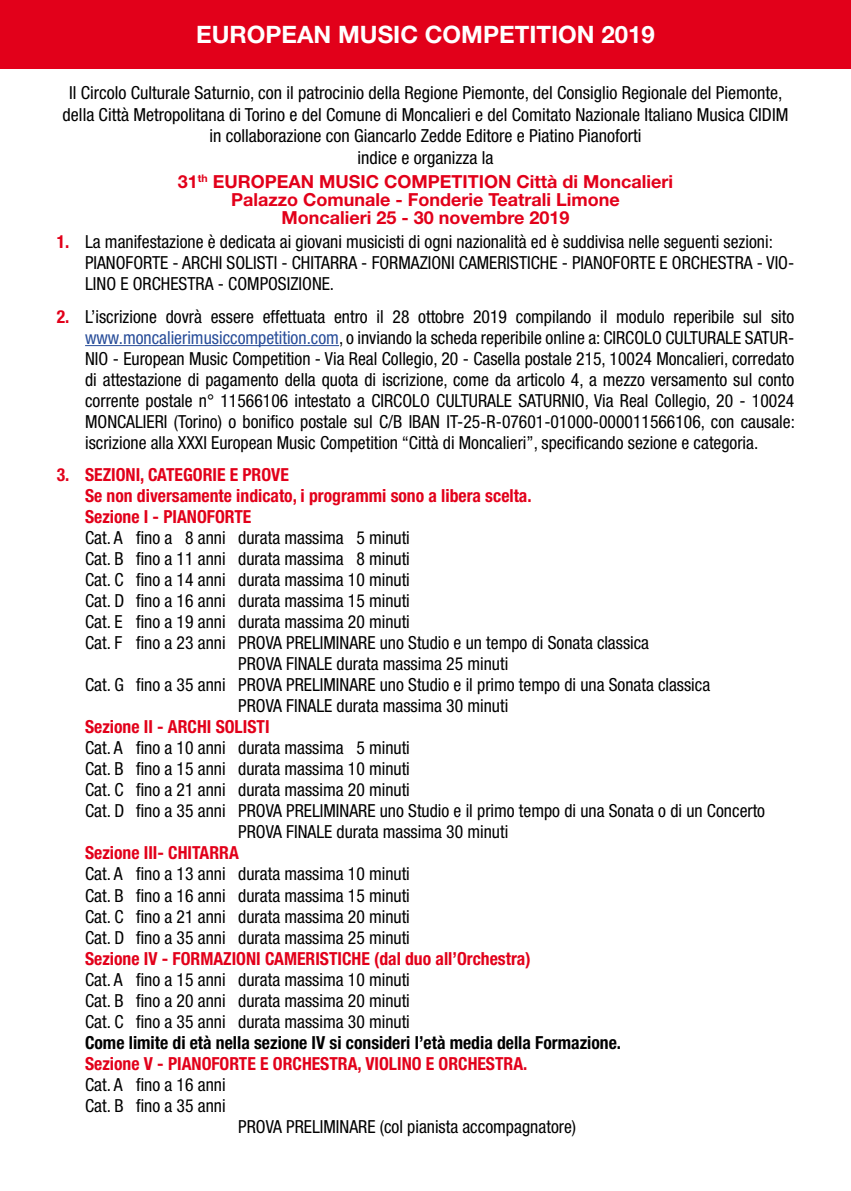
<style>
.page{position:relative;width:851px;height:1191px;background:#fff}
.page>*{position:absolute;margin:0;border:0;box-sizing:border-box;transform-origin:0 0}
.t1{font:700 24px "Helvetica Neue";color:#fff}
.t2{font:condensed 18px/21px "Helvetica Neue";color:#000;text-align:justify}
.t3{font:700 condensed 18px/21px "Helvetica Neue";color:#e2001a}
.t4{font:700 18px/18px "Helvetica Neue";color:#e2001a;text-align:center}
.t5{font:700 condensed 18px "Helvetica Neue";color:#000}
.s1{font-weight:700;color:#e2001a}
.s2{color:#284d99}
</style>
<div class="page">
<div style="left:0;top:0;width:850px;height:68px;background:#e2001a"></div>
<hr style="left:85px;top:345px;width:254px;height:1px;background:#284d99">
<h1 class="t1" style="left:196px;top:20px;width:460px">EUROPEAN MUSIC COMPETITION 2019</h1>
<p class="t2" style="left:63px;top:82px;width:727px;line-height:21.6px;text-align:center">Il Circolo Culturale Saturnio, con il patrocinio della Regione Piemonte, del Consiglio Regionale del Piemonte, della Città Metropolitana di Torino e del Comune di Moncalieri e del Comitato Nazionale Italiano Musica CIDIM in collaborazione con Giancarlo Zedde Editore e Piatino Pianoforti<br>indice e organizza la</p>
<p class="t4" style="left:178px;top:172px;width:497px">31<sup>th</sup> EUROPEAN MUSIC COMPETITION Città di Moncalieri<br>Palazzo Comunale - Fonderie Teatrali Limone<br>Moncalieri 25 - 30 novembre 2019</p>
<p class="t2" style="left:85px;top:231px;width:710px;text-align:left;text-indent:-28px"><span class="s1">1.</span> La manifestazione è dedicata ai giovani musicisti di ogni nazionalità ed è suddivisa nelle seguenti sezioni:<br>PIANOFORTE - ARCHI SOLISTI - CHITARRA - FORMAZIONI CAMERISTICHE - PIANOFORTE E ORCHESTRA - VIO-<br>LINO E ORCHESTRA - COMPOSIZIONE.</p>
<p class="t2" style="left:85px;top:306px;width:711px;text-indent:-28px"><span class="s1">2.</span> L’iscrizione dovrà essere effettuata entro il 28 ottobre 2019 compilando il modulo reperibile sul sito <span class="s2">www.moncalierimusiccompetition.com</span>, o inviando la scheda reperibile online a: CIRCOLO CULTURALE SATUR-NIO - European Music Competition - Via Real Collegio, 20 - Casella postale 215, 10024 Moncalieri, corredato di attestazione di pagamento della quota di iscrizione, come da articolo 4, a mezzo versamento sul conto corrente postale n° 11566106 intestato a CIRCOLO CULTURALE SATURNIO, Via Real Collegio, 20 - 10024<br>MONCALIERI (Torino) o bonifico postale sul C/B IBAN IT-25-R-07601-01000-000011566106, con causale: iscrizione alla XXXI European Music Competition “Città di Moncalieri”, specificando sezione e categoria.</p>
<p class="t3" style="left:85px;top:464px;width:448px;text-indent:-28px">3. SEZIONI, CATEGORIE E PROVE<br>Se non diversamente indicato, i programmi sono a libera scelta.<br>Sezione I - PIANOFORTE</p>
<p class="t2" style="left:85px;top:527px;width:326px">Cat. A fino a 8 anni durata massima 5 minuti</p>
<p class="t2" style="left:85px;top:548px;width:326px">Cat. B fino a 11 anni durata massima 8 minuti</p>
<p class="t2" style="left:85px;top:569px;width:326px">Cat. C fino a 14 anni durata massima 10 minuti</p>
<p class="t2" style="left:85px;top:590px;width:326px">Cat. D fino a 16 anni durata massima 15 minuti</p>
<p class="t2" style="left:85px;top:611px;width:326px">Cat. E fino a 19 anni durata massima 20 minuti</p>
<p class="t2" style="left:85px;top:632px;width:565px">Cat. F fino a 23 anni PROVA PRELIMINARE uno Studio e un tempo di Sonata classica</p>
<p class="t2" style="left:238px;top:653px;width:271px">PROVA FINALE durata massima 25 minuti</p>
<p class="t2" style="left:85px;top:674px;width:626px">Cat. G fino a 35 anni PROVA PRELIMINARE uno Studio e il primo tempo di una Sonata classica</p>
<p class="t2" style="left:238px;top:695px;width:271px">PROVA FINALE durata massima 30 minuti</p>
<p class="t3" style="left:85px;top:716px;width:186px">Sezione II - ARCHI SOLISTI</p>
<p class="t2" style="left:85px;top:737px;width:326px">Cat. A fino a 10 anni durata massima 5 minuti</p>
<p class="t2" style="left:85px;top:758px;width:326px">Cat. B fino a 15 anni durata massima 10 minuti</p>
<p class="t2" style="left:85px;top:779px;width:326px">Cat. C fino a 21 anni durata massima 20 minuti</p>
<p class="t2" style="left:85px;top:800px;width:681px">Cat. D fino a 35 anni PROVA PRELIMINARE uno Studio e il primo tempo di una Sonata o di un Concerto</p>
<p class="t2" style="left:238px;top:821px;width:271px">PROVA FINALE durata massima 30 minuti</p>
<p class="t3" style="left:85px;top:842px;width:155px">Sezione III- CHITARRA</p>
<p class="t2" style="left:85px;top:863px;width:326px">Cat. A fino a 13 anni durata massima 10 minuti Cat. B fino a 16 anni durata massima 15 minuti Cat. C fino a 21 anni durata massima 20 minuti Cat. D fino a 35 anni durata massima 25 minuti</p>
<p class="t3" style="left:85px;top:947px;width:447px">Sezione IV - FORMAZIONI CAMERISTICHE (dal duo all’Orchestra)</p>
<p class="t2" style="left:85px;top:968px;width:326px">Cat. A fino a 15 anni durata massima 10 minuti Cat. B fino a 20 anni durata massima 20 minuti Cat. C fino a 35 anni durata massima 30 minuti</p>
<p class="t5" style="left:85px;top:1031px;width:537px">Come limite di età nella sezione IV si consideri l’età media della Formazione.</p>
<p class="t3" style="left:85px;top:1052px;width:444px">Sezione V - PIANOFORTE E ORCHESTRA, VIOLINO E ORCHESTRA.</p>
<p class="t2" style="left:85px;top:1073px;width:142px">Cat. A fino a 16 anni<br>Cat. B fino a 35 anni</p>
<p class="t2" style="left:238px;top:1115px;width:339px">PROVA PRELIMINARE (col pianista accompagnatore)</p>
</div>
